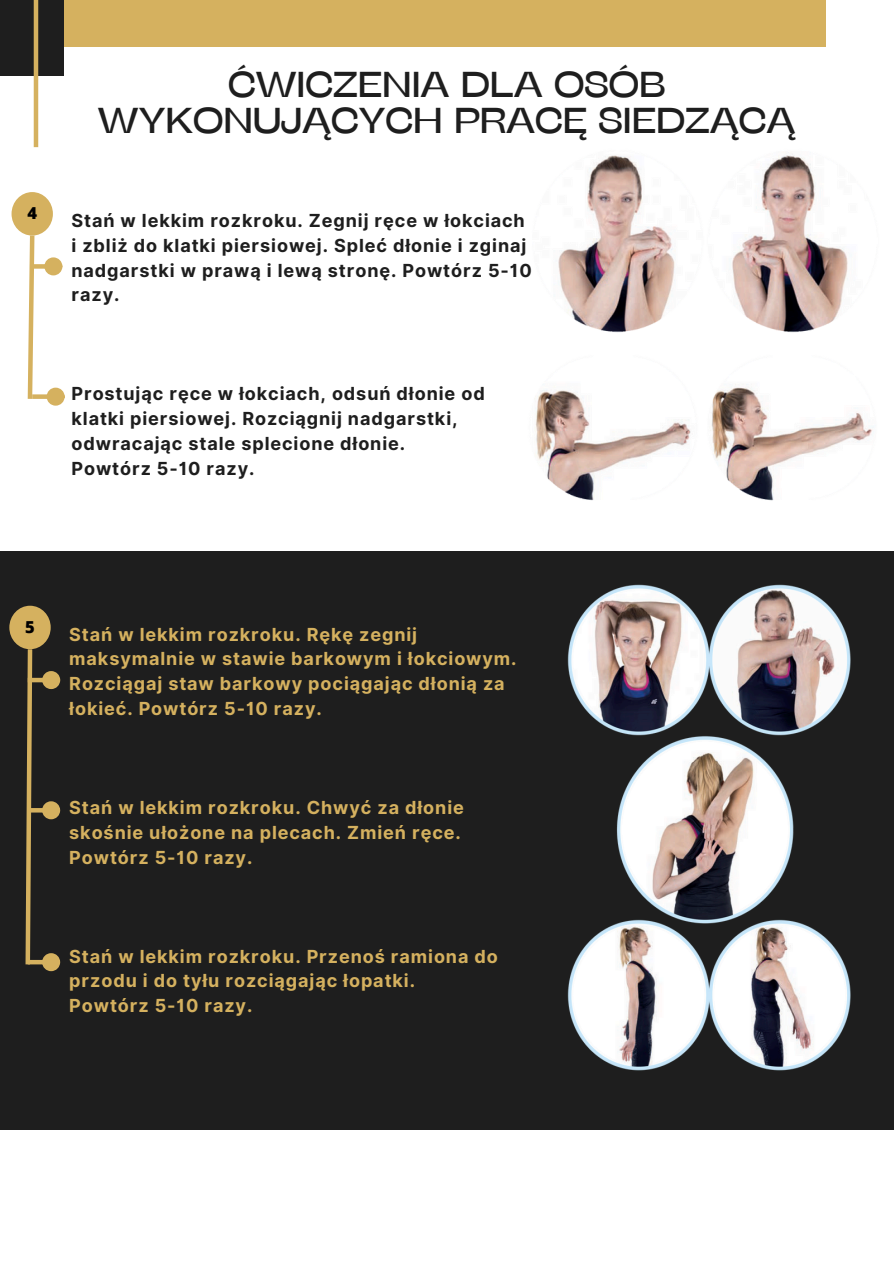
<style>
.page{position:relative;width:894px;height:1264px;background:#fff}
.page>*{position:absolute;margin:0;border:0;box-sizing:border-box;transform-origin:0 0}
.t1{font:36px/36px "Stinger Wide";color:#1e1e1e;text-align:center}
.t2{font:700 18px/24.8px "Inter";letter-spacing:.05em;color:#d5b15f}
.t3{font:700 18px/24.8px "Inter";letter-spacing:.05em;color:#1e1e1e}
.t4{font:800 16.5px "Open Sans";color:#000}
</style>
<div class="page">
<div style="left:0;top:0;width:825px;height:47px;background:#d5b15f"></div>
<div style="left:0;top:0;width:64px;height:76px;background:#1e1e1e"></div>
<hr style="left:34px;top:0;width:4px;height:147px;background:#d5b15f">
<div style="left:12px;top:192px;width:41px;height:43px;background:#d5b15f;border-radius:50%"></div>
<svg style="left:25px;top:234px;width:11px;height:165px"></svg>
<div style="left:30px;top:264px;width:15px;height:5px;background:#d5b15f"></div>
<div style="left:47px;top:260px;width:13px;height:13px;background:#d5b15f;border-radius:50%"></div>
<div style="left:44px;top:257px;width:18px;height:18px;border:4px solid #d5b15f;border-radius:50%"></div>
<div style="left:32px;top:394px;width:16px;height:5px;background:#d5b15f"></div>
<div style="left:49px;top:390px;width:13px;height:13px;background:#d5b15f;border-radius:50%"></div>
<div style="left:47px;top:387px;width:18px;height:18px;border:4px solid #d5b15f;border-radius:50%"></div>
<div style="left:0;top:551px;width:893px;height:579px;background:#1e1e1e"></div>
<img style="left:534px;top:152px;width:340px;height:349px">
<div style="left:9px;top:605px;width:42px;height:44px;background:#d5b15f;border-radius:50%"></div>
<svg style="left:23px;top:648px;width:12px;height:317px"></svg>
<div style="left:28px;top:677px;width:15px;height:5px;background:#d5b15f"></div>
<div style="left:44px;top:673px;width:14px;height:13px;background:#d5b15f;border-radius:50%"></div>
<div style="left:42px;top:671px;width:18px;height:18px;border:4px solid #d5b15f;border-radius:50%"></div>
<hr style="left:28px;top:808px;width:15px;height:4px;background:#d5b15f">
<div style="left:44px;top:803px;width:14px;height:14px;background:#d5b15f;border-radius:50%"></div>
<div style="left:42px;top:801px;width:18px;height:18px;border:4px solid #d5b15f;border-radius:50%"></div>
<div style="left:28px;top:959px;width:15px;height:5px;background:#d5b15f"></div>
<div style="left:44px;top:955px;width:14px;height:13px;background:#d5b15f;border-radius:50%"></div>
<div style="left:42px;top:953px;width:18px;height:18px;border:4px solid #d5b15f;border-radius:50%"></div>
<img style="left:567px;top:584px;width:284px;height:487px">
<h1 class="t4" style="left:27px;top:201px;width:11px">4</h1>
<p class="t1" style="left:98px;top:65px;width:698px">ĆWICZENIA DLA OSÓB<br>WYKONUJĄCYCH PRACĘ SIEDZĄCĄ</p>
<p class="t3" style="left:71px;top:208px;width:455px">Stań w lekkim rozkroku. Zegnij ręce w łokciach</p>
<p class="t3" style="left:71px;top:233px;width:456px">i zbliż do klatki piersiowej. Spleć dłonie i zginaj</p>
<p class="t3" style="left:71px;top:257px;width:461px">nadgarstki w prawą i lewą stronę. Powtórz 5-10</p>
<p class="t3" style="left:71px;top:282px;width:49px">razy.</p>
<p class="t3" style="left:71px;top:381px;width:414px">Prostując ręce w łokciach, odsuń dłonie od klatki piersiowej. Rozciągnij nadgarstki, odwracając stale splecione dłonie.</p>
<p class="t3" style="left:71px;top:455px;width:185px">Powtórz 5-10 razy.</p>
<p class="t4" style="left:25px;top:615px;width:11px">5</p>
<p class="t2" style="left:69px;top:621px;width:448px">Stań w lekkim rozkroku. Rękę zegnij maksymalnie w stawie barkowym i łokciowym.<br>Rozciągaj staw barkowy pociągając dłonią za łokieć. Powtórz 5-10 razy.</p>
<p class="t2" style="left:69px;top:795px;width:396px">Stań w lekkim rozkroku. Chwyć za dłonie skośnie ułożone na plecach. Zmień ręce.<br>Powtórz 5-10 razy.</p>
<p class="t2" style="left:69px;top:943px;width:430px">Stań w lekkim rozkroku. Przenoś ramiona do</p>
<p class="t2" style="left:69px;top:968px;width:347px">przodu i do tyłu rozciągając łopatki.</p>
<p class="t2" style="left:69px;top:993px;width:185px">Powtórz 5-10 razy.</p>
</div>
